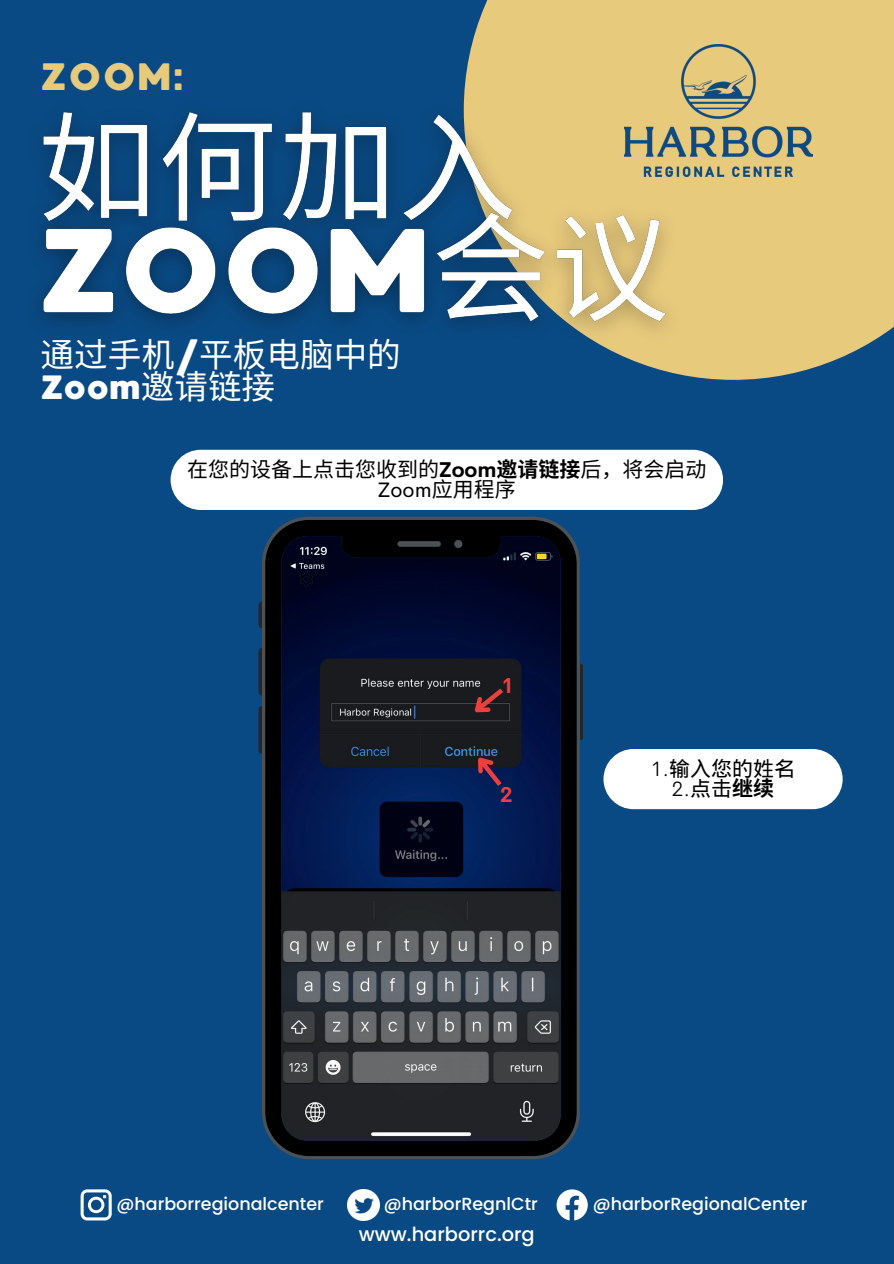
<style>
.page{position:relative;width:894px;height:1264px;background:#fff}
.page>*{position:absolute;margin:0;border:0;box-sizing:border-box;transform-origin:0 0}
.t1{font:38.1px "MADE Waffle Soft";color:#e8ca7d}
.t2{font:33.6px "Noto Sans CJ Ksc";color:#fff}
.t3{font:33.6px "MADE Waffle Soft";color:#fff}
.t4{font:700 21.15px "Cerebri Sans";color:#ee3f3e}
.t5{font:21px "Noto Sans CJ Ksc";color:#000}
.t6{font:21px "Cerebri Sans";color:#000}
.t7{font:21px "Wen Quan Yi Micro Hei";color:#000}
.t8{font:300 21px "Cerebri Sans";color:#000}
.t9{font:500 19.35px "Poppins";color:#fff}
.t10{font:500 17.55px "Poppins";color:#fff}
.s1{font-family:"MADE Waffle Soft"}
.s2{font-family:"Noto Sans CJ Ksc"}
.s3{font-family:"Cerebri Sans";font-weight:700}
.s4{font-weight:700}
.s5{font-family:"Cerebri Sans";font-weight:300}
.s6{font-family:"Wen Quan Yi Micro Hei";font-weight:400}
.s7{font-family:"Noto Sans CJ Ksc";font-weight:700}
</style>
<div class="page">
<div style="left:0;top:0;width:893px;height:1263px;background:#0a4a84"></div>
<svg style="left:258px;top:601px;width:4px;height:27px"></svg>
<svg style="left:258px;top:648px;width:4px;height:47px"></svg>
<svg style="left:258px;top:706px;width:4px;height:47px"></svg>
<svg style="left:579px;top:663px;width:4px;height:77px"></svg>
<svg style="left:262px;top:516px;width:317px;height:643px;background:#1b2335"></svg>
<div style="left:170px;top:450px;width:552px;height:60px;background:#fff;border-radius:30px"></div>
<div style="left:603px;top:749px;width:239px;height:60px;background:#fff;border-radius:30px"></div>
<div style="left:463px;top:0;width:430px;height:380px;background:#e8ca7d"></div>
<img style="left:40px;top:85px;width:657px;height:271px">
<svg style="left:470px;top:684px;width:38px;height:32px"></svg>
<svg style="left:474px;top:753px;width:32px;height:38px"></svg>
<svg style="left:556px;top:1189px;width:31px;height:31px"></svg>
<svg style="left:81px;top:1189px;width:31px;height:31px"></svg>
<img style="left:347px;top:1189px;width:32px;height:31px">
<img style="left:624px;top:45px;width:187px;height:131px">
<h1 class="t1" style="left:41px;top:53px;width:144px">ZOOM:</h1>
<h2 class="t2" style="left:41px;top:335px;width:362px">通过手机<span class="s1">/</span>平板电脑中的</h2>
<h2 class="t3" style="left:41px;top:367px;width:236px">Zoom<span class="s2">邀请链接</span></h2>
<p class="t5" style="left:187px;top:457px;width:521px">在您的设备上点击您收到的<span class="s3">Zoom</span><span class="s4">邀请链接</span>后，将会启动</p>
<p class="t6" style="left:378px;top:473px;width:139px">Zoom<span class="s2">应用程序</span></p>
<p class="t4" style="left:501px;top:669px;width:14px">1</p>
<p class="t4" style="left:500px;top:777px;width:14px">2</p>
<p class="t7" style="left:650px;top:753px;width:146px"><span class="s5">1.</span>输入您的姓名</p>
<p class="t8" style="left:671px;top:772px;width:104px">2.<span class="s6">点击</span><span class="s7">继续</span></p>
<p class="t10" style="left:116px;top:1193px;width:209px">@harborregionalcenter</p>
<p class="t10" style="left:383px;top:1193px;width:156px">@harborRegnlCtr</p>
<p class="t10" style="left:592px;top:1193px;width:216px">@harborRegionalCenter</p>
<p class="t9" style="left:359px;top:1222px;width:177px">www.harborrc.org</p>
</div>
